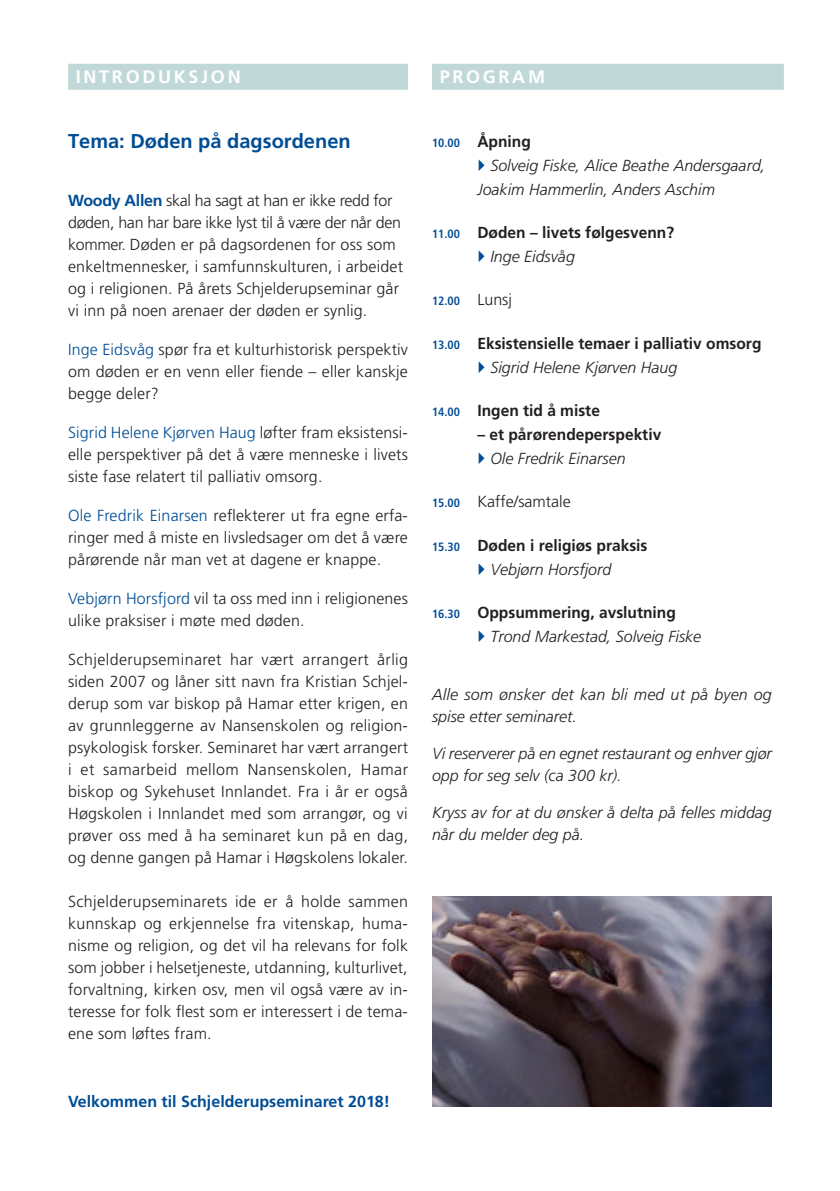
<style>
.page{position:relative;width:840px;height:1191px;background:#fff}
.page>*{position:absolute;margin:0;border:0;box-sizing:border-box;transform-origin:0 0}
.Stikktittel{font:700 20px "Frutiger LT Std";color:#014d95}
.Stikktittel-2{font:700 18px "Frutiger LT Std";letter-spacing:.15em;color:#fff}
.Brød_standard{font:300 16px/22px "Frutiger LT Std";letter-spacing:.01em;color:#231f20;text-align:justify}
.Stikktittel-3{font:300 16px/22px "Frutiger LT Std";letter-spacing:.01em;color:#231f20;text-align:justify}
.Brødtekst{font:italic 300 16px/22px "Frutiger LT Std";color:#231f20}
.Brødtekst-2{font:700 16px/24px "Frutiger LT Std";color:#231f20}
.Brød_standard-2{font:700 16px "Frutiger LT Std";color:#014d95}
.Brødtekst-3{font:300 16px "Frutiger LT Std";color:#231f20}
.Brødtekst-4{font:700 condensed 12px "Frutiger LT Std";color:#014d95}
.s1{font-weight:700;color:#014d95}
.s2{color:#014d95}
.s3{font-stretch:condensed;font-size:12px;color:#014d95}
.s4{font-weight:300;font-style:italic}
.s5{font-weight:300;font-stretch:normal;font-size:16px;color:#231f20}
.s6{font-weight:700;font-stretch:condensed;font-size:12px;color:#014d95}
.s7{font-weight:700;font-style:normal;font-stretch:condensed;font-size:12px;color:#014d95}
.s8{font-weight:700;font-style:normal}
</style>
<div class="page">
<div style="left:68px;top:64px;width:340px;height:26px;background:#c1d8d8"></div>
<div style="left:432px;top:64px;width:351px;height:26px;background:#c1d8d8"></div>
<img style="left:432px;top:896px;width:339px;height:210px">
<p class="Stikktittel-2" style="left:76px;top:66px;width:166px">INTRODUKSJON</p>
<p class="Stikktittel" style="left:68px;top:129px;width:284px">Tema: Døden på dagsordenen</p>
<p class="Stikktittel-3" style="left:68px;top:189px;width:336px;text-align:left"><span class="s1">Woody Allen</span> skal ha sagt at han er ikke redd for døden, han har bare ikke lyst til å være der når den kommer. Døden er på dagsordenen for oss som enkeltmennesker, i samfunnskulturen, i arbeidet og i religionen. På årets Schjelderupseminar går vi inn på noen arenaer der døden er synlig.</p>
<p class="Stikktittel-3" style="left:68px;top:338px;width:341px"><span class="s2">Inge Eidsvåg</span> spør fra et kulturhistorisk perspektiv om døden er en venn eller fiende – eller kanskje begge deler?</p>
<p class="Stikktittel-3" style="left:68px;top:421px;width:341px"><span class="s2">Sigrid Helene Kjørven Haug</span> løfter fram eksistensi&shy;elle perspektiver på det å være menneske i livets siste fase relatert til palliativ omsorg.</p>
<p class="Stikktittel-3" style="left:68px;top:505px;width:341px"><span class="s2">Ole Fredrik Einarsen</span> reflekterer ut fra egne erfa&shy;ringer med å miste en livsledsager om det å være pårørende når man vet at dagene er knappe.</p>
<p class="Stikktittel-3" style="left:68px;top:588px;width:341px"><span class="s2">Vebjørn Horsfjord</span> vil ta oss med inn i religionenes ulike praksiser i møte med døden.</p>
<p class="Brød_standard" style="left:68px;top:649px;width:341px">Schjelderupseminaret har vært arrangert årlig siden 2007 og låner sitt navn fra Kristian Schjel&shy;derup som var biskop på Hamar etter krigen, en av grunnleggerne av Nansenskolen og religion&shy;psykologisk forsker. Seminaret har vært arrangert i et samarbeid mellom Nansenskolen, Hamar biskop og Sykehuset Innlandet. Fra i år er også Høgskolen i Innlandet med som arrangør, og vi prøver oss med å ha seminaret kun på en dag, og denne gangen på Hamar i Høgskolens lokaler.</p>
<p class="Brød_standard" style="left:68px;top:891px;width:341px">Schjelderupseminarets ide er å holde sammen kunnskap og erkjennelse fra vitenskap, huma&shy;nisme og religion, og det vil ha relevans for folk som jobber i helsetjeneste, utdanning, kulturlivet, forvaltning, kirken osv, men vil også være av in&shy;teresse for folk flest som er interessert i de tema&shy;ene som løftes fram.</p>
<p class="Brød_standard-2" style="left:68px;top:1092px;width:323px">Velkommen til Schjelderupseminaret 2018!</p>
<p class="Stikktittel-2" style="left:439px;top:66px;width:107px">PROGRAM</p>
<p class="Brødtekst-2" style="left:432px;top:129px;width:100px"><span class="s3">10.00</span> Åpning</p>
<p class="Brødtekst" style="left:490px;top:154px;width:276px">Solveig Fiske, Alice Beathe Andersgaard,</p>
<p class="Brødtekst" style="left:477px;top:178px;width:239px">Joakim Hammerlin, Anders Aschim</p>
<p class="Brødtekst-2" style="left:490px;top:220px;width:185px;text-indent:-58px"><span class="s3">11.00</span> Døden – livets følgesvenn?<br><span class="s4">Inge Eidsvåg</span></p>
<p class="Brødtekst-4" style="left:432px;top:294px;width:82px">12.00 <span class="s5">Lunsj</span></p>
<p class="Brødtekst-2" style="left:490px;top:331px;width:272px;text-indent:-58px"><span class="s3">13.00</span> Eksistensielle temaer i palliativ omsorg<br><span class="s4">Sigrid Helene Kjørven Haug</span></p>
<p class="Brødtekst-2" style="left:432px;top:398px;width:169px"><span class="s3">14.00</span> Ingen tid å miste</p>
<p class="Brødtekst-2" style="left:490px;top:422px;width:172px;text-indent:-13px">– et pårørendeperspektiv<br><span class="s4">Ole Fredrik Einarsen</span></p>
<p class="Brødtekst-3" style="left:432px;top:493px;width:140px"><span class="s6">15.00</span> Kaffe/samtale</p>
<p class="Brødtekst-2" style="left:490px;top:533px;width:158px;text-indent:-58px"><span class="s3">15.30</span> Døden i religiøs praksis<br><span class="s4">Vebjørn Horsfjord</span></p>
<p class="Brødtekst" style="left:490px;top:601px;width:212px;line-height:24px;text-indent:-58px"><span class="s7">16.30</span> <span class="s8">Oppsummering, avslutning<br></span>Trond Markestad, Solveig Fiske</p>
<p class="Brødtekst" style="left:432px;top:683px;width:341px">Alle som ønsker det kan bli med ut på byen og spise etter seminaret.</p>
<p class="Brødtekst" style="left:432px;top:742px;width:341px">Vi reserverer på en egnet restaurant og enhver gjør opp for seg selv (ca 300 kr).</p>
<p class="Brødtekst" style="left:432px;top:802px;width:341px">Kryss av for at du ønsker å delta på felles middag når du melder deg på.</p>
</div>
